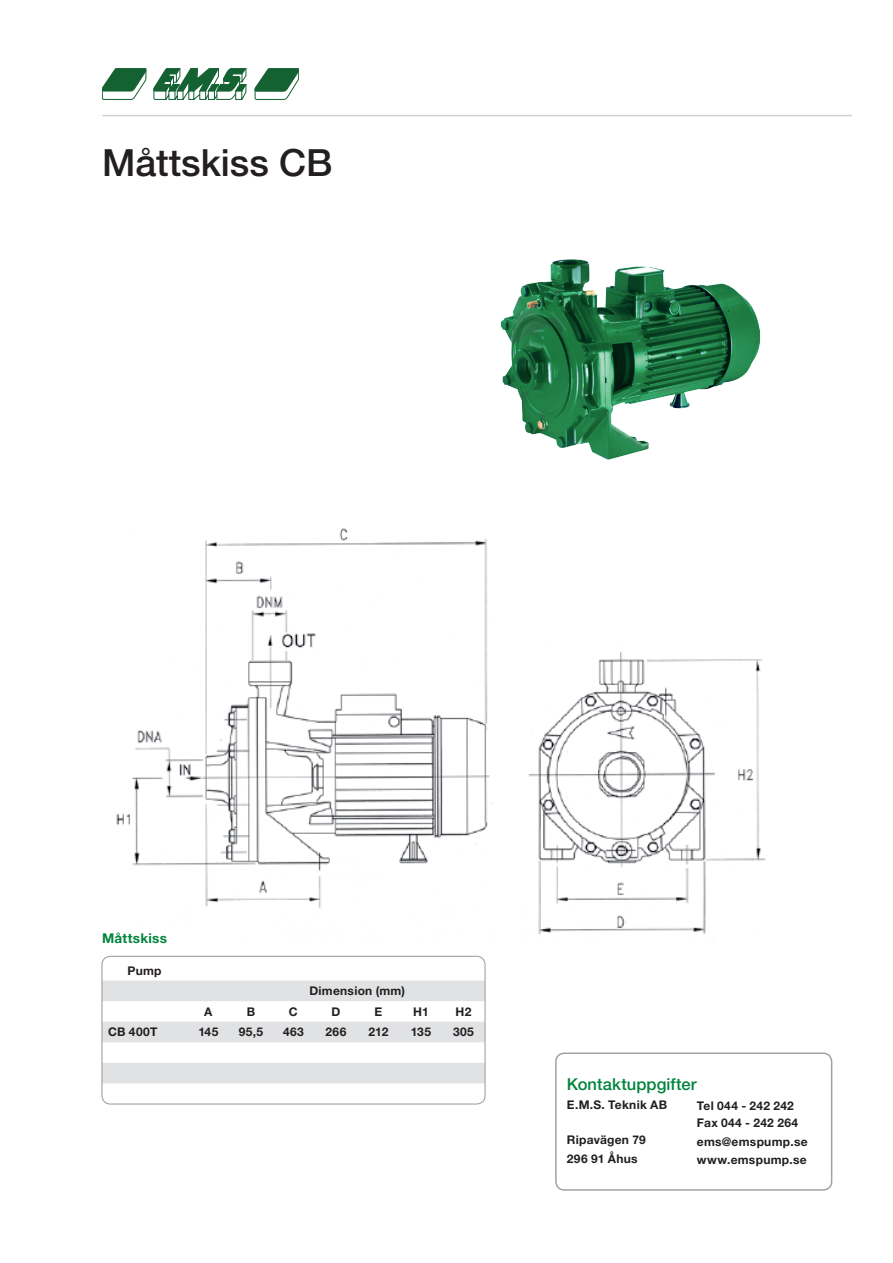
<style>
.page{position:relative;width:893px;height:1263px;background:#fff}
.page>*{position:absolute;margin:0;border:0;box-sizing:border-box;transform-origin:0 0}
.t1{font:500 37.5px "Helvetica Neue LT Std";color:#231f20}
.t2{font:500 16.5px "Helvetica Neue LT Std";letter-spacing:.005em;color:#00843d}
.t3{font:700 13.5px "Helvetica Neue LT Std";letter-spacing:.02em;color:#00843d}
.t4{font:700 12px/16.6px "Helvetica Neue LT Std";letter-spacing:.025em;color:#231f20}
</style>
<div class="page">
<img style="left:116px;top:528px;width:650px;height:406px">
<svg style="left:103px;top:980px;width:381px;height:103px"></svg>
<div style="left:101px;top:956px;width:385px;height:148px;border:1px solid #9fa3a5;border-radius:9px"></div>
<img style="left:500px;top:259px;width:261px;height:201px">
<div style="left:555px;top:1052px;width:277px;height:139px;border:2px solid #9fa3a5;border-radius:9px"></div>
<svg style="left:102px;top:68px;width:197px;height:32px"></svg>
<hr style="left:103px;top:115px;width:748px;height:1px;background:#d1d2d4">
<h1 class="t1" style="left:102px;top:140px;width:232px">Måttskiss CB</h1>
<p class="t3" style="left:102px;top:930px;width:66px">Måttskiss</p>
<p class="t4" style="left:128px;top:962px;width:36px">Pump</p>
<p class="t4" style="left:309px;top:982px;width:97px">Dimension (mm)</p>
<p class="t4" style="left:204px;top:1003px;width:10px">A</p>
<p class="t4" style="left:247px;top:1003px;width:10px">B</p>
<p class="t4" style="left:289px;top:1003px;width:10px">C</p>
<p class="t4" style="left:331px;top:1003px;width:10px">D</p>
<p class="t4" style="left:375px;top:1003px;width:9px">E</p>
<p class="t4" style="left:413px;top:1003px;width:17px">H1</p>
<p class="t4" style="left:456px;top:1003px;width:17px">H2</p>
<p class="t4" style="left:108px;top:1023px;width:51px">CB 400T</p>
<p class="t4" style="left:198px;top:1023px;width:22px">145</p>
<p class="t4" style="left:239px;top:1023px;width:26px">95,5</p>
<p class="t4" style="left:283px;top:1023px;width:22px">463</p>
<p class="t4" style="left:325px;top:1023px;width:22px">266</p>
<p class="t4" style="left:369px;top:1023px;width:21px">212</p>
<p class="t4" style="left:411px;top:1023px;width:22px">135</p>
<p class="t4" style="left:453px;top:1023px;width:22px">305</p>
<h2 class="t2" style="left:567px;top:1074px;width:131px">Kontaktuppgifter</h2>
<p class="t4" style="left:567px;top:1096px;width:102px">E.M.S. Teknik AB</p>
<p class="t4" style="left:697px;top:1097px;width:103px">Tel 044 - 242 242<br>Fax 044 - 242 264</p>
<p class="t4" style="left:567px;top:1131px;width:81px">Ripavägen 79</p>
<p class="t4" style="left:697px;top:1133px;width:112px">ems@emspump.se</p>
<p class="t4" style="left:567px;top:1150px;width:72px">296 91 Åhus</p>
<p class="t4" style="left:697px;top:1151px;width:111px">www.emspump.se</p>
</div>
